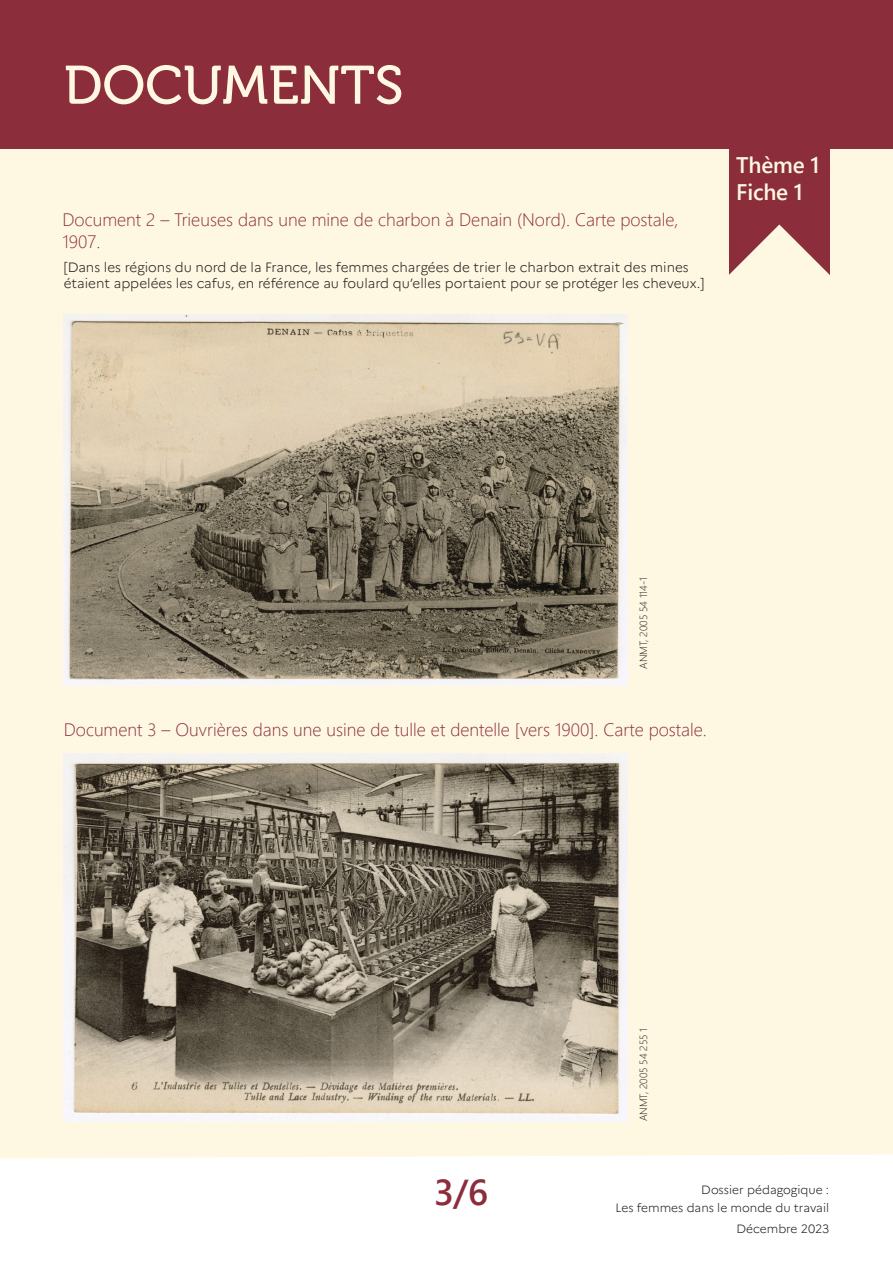
<style>
.page{position:relative;width:893px;height:1263px;background:#fff}
.page>*{position:absolute;margin:0;border:0;box-sizing:border-box;transform-origin:0 0}
.t1{font:54px "Museo 500";color:#fef7e2}
.t2{font:700 45px "Yu Gothic UI";letter-spacing:-.01em;color:#fff}
.t3{font:700 36px "Yu Gothic UI";color:#8c2d3b}
.t4{font:700 22.5px/27px "Yu Gothic UI";letter-spacing:-.01em;color:#fef7e2}
.t5{font:300 18px/21.6px "Yu Gothic UI";color:#8c2d3b}
.t6{font:300 13.5px/16.2px "Marianne";color:#231f20}
.t7{font:300 12px/18px "Marianne";color:#231f20;text-align:right}
.t8{font:300 10.5px "Yu Gothic UI";color:#231f20}
</style>
<div class="page">
<div style="left:0;top:149px;width:893px;height:1009px;background:#fef7e2"></div>
<div style="left:0;top:0;width:893px;height:149px;background:#8c2d3b"></div>
<div style="left:729px;top:147px;width:100px;height:129px;background:#8c2d3b"></div>
<svg style="left:723px;top:224px;width:112px;height:112px"></svg>
<img style="left:64px;top:314px;width:564px;height:371px">
<img style="left:64px;top:753px;width:564px;height:368px">
<h1 class="t1" style="left:64px;top:56px;width:341px">DOCUMENTS</h1>
<h2 class="t2" style="left:64px;top:75px;width:310px">Fiche questions</h2>
<p class="t5" style="left:63px;top:207px;width:618px">Document 2 – Trieuses dans une mine de charbon à Denain (Nord). Carte postale,<br>1907.</p>
<p class="t6" style="left:64px;top:258px;width:642px">[Dans les régions du nord de la France, les femmes chargées de trier le charbon extrait des mines étaient appelées les cafus, en référence au foulard qu’elles portaient pour se protéger les cheveux.]</p>
<h3 class="t4" style="left:736px;top:152px;width:85px">Thème 1<br>Fiche 1</h3>
<p class="t8" style="left:634px;top:669px;width:93px;rotate:-90deg">ANMT, 2005 54 114-1</p>
<p class="t5" style="left:64px;top:716px;width:645px">Document 3 – Ouvrières dans une usine de tulle et dentelle [vers 1900]. Carte postale.</p>
<p class="t8" style="left:634px;top:1121px;width:95px;rotate:-90deg">ANMT, 2005 54 255 1</p>
<h3 class="t3" style="left:434px;top:1171px;width:56px">3/6</h3>
<p class="t7" style="left:615px;top:1179px;width:215px">Dossier pédagogique :<br>Les femmes dans le monde du travail</p>
<p class="t7" style="left:736px;top:1219px;width:94px">Décembre 2023</p>
</div>
